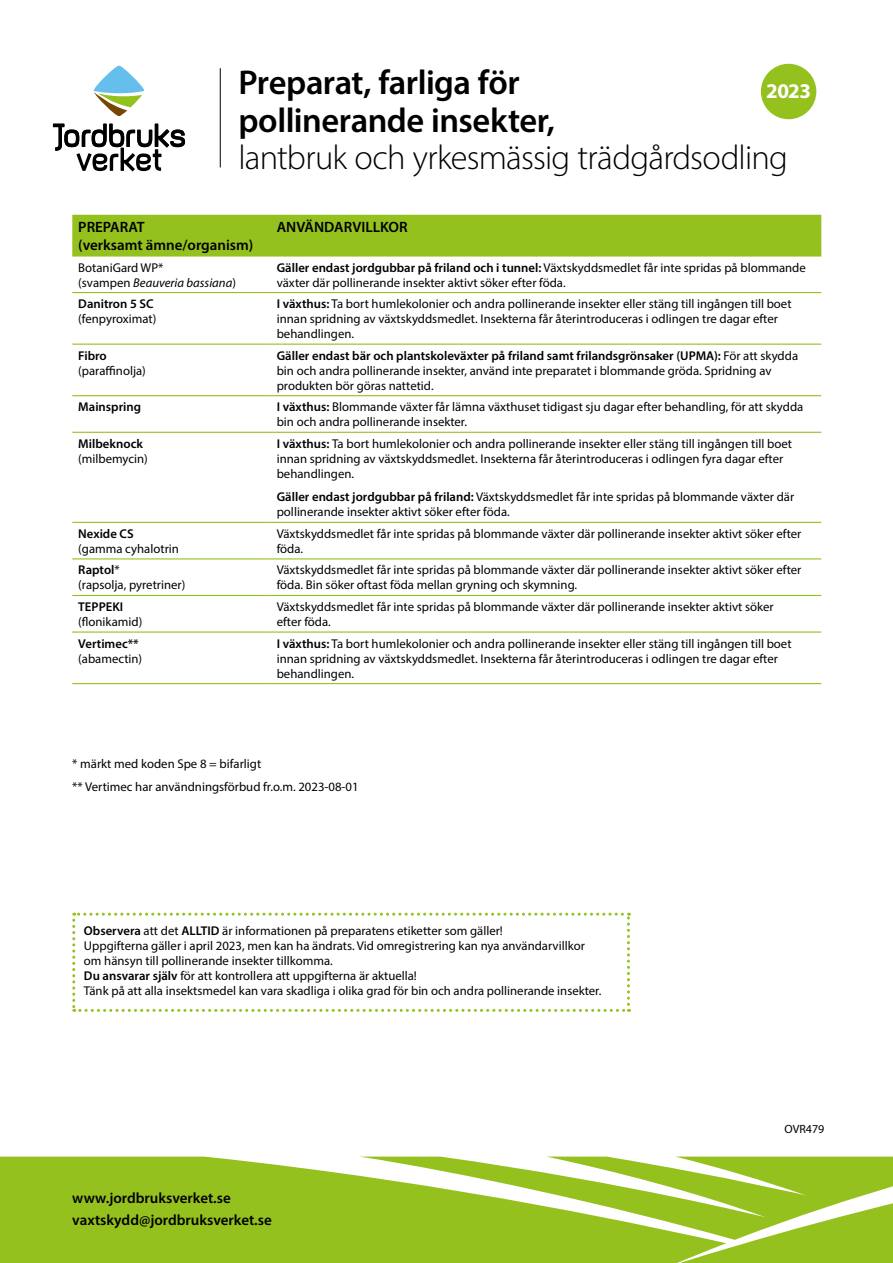
<style>
.page{position:relative;width:893px;height:1263px;background:#fff}
.page>*{position:absolute;margin:0;border:0;box-sizing:border-box;transform-origin:0 0}
.t1{font:600 34.5px/37.5px "Myriad Pro";letter-spacing:-.015em;color:#000}
.t2{font:300 34.5px "Myriad Pro";letter-spacing:-.025em;color:#000}
.t3{font:700 21px "Myriad Pro";color:#fff}
.t4{font:600 15px/18px "Myriad Pro";color:#000}
.t5{font:12.75px/15px "Myriad Pro";color:#000}
.t6{font:600 12.75px "Myriad Pro";color:#000}
.t7{font:12px "Myriad Pro";color:#000}
.s1{font-style:italic}
.s2{font-weight:600}
</style>
<div class="page">
<div style="left:72px;top:215px;width:749px;height:40px;background:#95c11f"></div>
<hr style="left:72px;top:255px;width:199px;height:2px;background:#95c11f">
<hr style="left:271px;top:255px;width:550px;height:2px;background:#95c11f">
<hr style="left:72px;top:292px;width:199px;height:1px;background:#95c11f">
<hr style="left:271px;top:292px;width:550px;height:1px;background:#95c11f">
<hr style="left:72px;top:344px;width:199px;height:1px;background:#95c11f">
<hr style="left:271px;top:344px;width:550px;height:1px;background:#95c11f">
<hr style="left:72px;top:395px;width:199px;height:1px;background:#95c11f">
<hr style="left:271px;top:395px;width:550px;height:1px;background:#95c11f">
<hr style="left:72px;top:432px;width:199px;height:1px;background:#95c11f">
<hr style="left:271px;top:432px;width:550px;height:1px;background:#95c11f">
<hr style="left:72px;top:522px;width:199px;height:1px;background:#95c11f">
<hr style="left:271px;top:522px;width:550px;height:1px;background:#95c11f">
<hr style="left:72px;top:558px;width:199px;height:1px;background:#95c11f">
<hr style="left:271px;top:558px;width:550px;height:1px;background:#95c11f">
<hr style="left:72px;top:595px;width:199px;height:1px;background:#95c11f">
<hr style="left:271px;top:595px;width:550px;height:1px;background:#95c11f">
<hr style="left:72px;top:631px;width:199px;height:2px;background:#95c11f">
<hr style="left:271px;top:631px;width:550px;height:2px;background:#95c11f">
<hr style="left:72px;top:683px;width:199px;height:1px;background:#95c11f">
<hr style="left:271px;top:683px;width:550px;height:1px;background:#95c11f">
<div style="left:761px;top:64px;width:55px;height:55px;background:#95c11f;border-radius:50%"></div>
<svg style="left:53px;top:124px;width:132px;height:47px"></svg>
<svg style="left:94px;top:66px;width:50px;height:50px"></svg>
<hr style="left:220px;top:68px;width:1px;height:99px;background:#000">
<svg style="left:0;top:1156px;width:893px;height:107px;background:#a3c93d"></svg>
<svg style="left:72px;top:913px;width:558px;height:99px"></svg>
<h1 class="t1" style="left:238px;top:63px;width:318px">Preparat, farliga för pollinerande insekter,</h1>
<h1 class="t2" style="left:238px;top:137px;width:551px">lantbruk och yrkesmässig trädgårdsodling</h1>
<h2 class="t3" style="left:766px;top:77px;width:47px">2023</h2>
<p class="t4" style="left:78px;top:218px;width:177px">PREPARAT<br>(verksamt ämne/organism)</p>
<p class="t4" style="left:277px;top:218px;width:132px">ANVÄNDARVILLKOR</p>
<p class="t5" style="left:78px;top:260px;width:159px">BotaniGard WP*<br>(svampen <span class="s1">Beauveria bassiana</span>)</p>
<p class="t5" style="left:277px;top:260px;width:531px"><span class="s2">Gäller endast jordgubbar på friland och i tunnel:</span> Växtskyddsmedlet får inte spridas på blommande växter där pollinerande insekter aktivt söker efter föda.</p>
<p class="t6" style="left:78px;top:296px;width:77px">Danitron 5 SC</p>
<p class="t5" style="left:78px;top:311px;width:80px">(fenpyroximat)</p>
<p class="t5" style="left:277px;top:296px;width:516px"><span class="s2">I växthus:</span> Ta bort humlekolonier och andra pollinerande insekter eller stäng till ingången till boet innan spridning av växtskyddsmedlet. Insekterna får återintroduceras i odlingen tre dagar efter behandlingen.</p>
<p class="t6" style="left:78px;top:347px;width:30px">Fibro</p>
<p class="t5" style="left:78px;top:363px;width:69px">(paraffinolja)</p>
<p class="t5" style="left:277px;top:348px;width:523px"><span class="s2">Gäller endast bär och plantskoleväxter på friland samt frilandsgrönsaker (UPMA):</span> För att skydda bin och andra pollinerande insekter, använd inte preparatet i blommande gröda. Spridning av produkten bör göras nattetid.</p>
<p class="t6" style="left:78px;top:399px;width:64px">Mainspring</p>
<p class="t5" style="left:277px;top:399px;width:528px"><span class="s2">I växthus:</span> Blommande växter får lämna växthuset tidigast sju dagar efter behandling, för att skydda bin och andra pollinerande insekter.</p>
<p class="t6" style="left:78px;top:435px;width:66px">Milbeknock</p>
<p class="t5" style="left:78px;top:451px;width:71px">(milbemycin)</p>
<p class="t5" style="left:277px;top:436px;width:517px"><span class="s2">I växthus:</span> Ta bort humlekolonier och andra pollinerande insekter eller stäng till ingången till boet innan spridning av växtskyddsmedlet. Insekterna får återintroduceras i odlingen fyra dagar efter behandlingen.</p>
<p class="t5" style="left:277px;top:489px;width:519px"><span class="s2">Gäller endast jordgubbar på friland:</span> Växtskyddsmedlet får inte spridas på blommande växter där pollinerande insekter aktivt söker efter föda.</p>
<p class="t6" style="left:78px;top:525px;width:57px">Nexide CS</p>
<p class="t5" style="left:78px;top:541px;width:102px">(gamma cyhalotrin</p>
<p class="t5" style="left:277px;top:526px;width:526px">Växtskyddsmedlet får inte spridas på blommande växter där pollinerande insekter aktivt söker efter föda.</p>
<p class="t5" style="left:78px;top:562px;width:109px"><span class="s2">Raptol</span>*<br>(rapsolja, pyretriner)</p>
<p class="t5" style="left:277px;top:562px;width:526px">Växtskyddsmedlet får inte spridas på blommande växter där pollinerande insekter aktivt söker efter föda. Bin söker oftast föda mellan gryning och skymning.</p>
<p class="t6" style="left:78px;top:598px;width:46px">TEPPEKI</p>
<p class="t5" style="left:78px;top:614px;width:66px">(flonikamid)</p>
<p class="t5" style="left:277px;top:599px;width:498px">Växtskyddsmedlet får inte spridas på blommande växter där pollinerande insekter aktivt söker efter föda.</p>
<p class="t6" style="left:78px;top:635px;width:62px">Vertimec**</p>
<p class="t5" style="left:78px;top:650px;width:65px">(abamectin)</p>
<p class="t5" style="left:277px;top:635px;width:516px"><span class="s2">I växthus:</span> Ta bort humlekolonier och andra pollinerande insekter eller stäng till ingången till boet innan spridning av växtskyddsmedlet. Insekterna får återintroduceras i odlingen tre dagar efter behandlingen.</p>
<p class="t5" style="left:72px;top:751px;width:288px;line-height:23.5px">* märkt med koden Spe 8 = bifarligt<br>** Vertimec har användningsförbud fr.o.m. 2023-08-01</p>
<p class="t5" style="left:84px;top:923px;width:519px"><span class="s2">Observera</span> att det <span class="s2">ALLTID</span> är informationen på preparatens etiketter som gäller!<br>Uppgifterna gäller i april 2023, men kan ha ändrats. Vid omregistrering kan nya användarvillkor om hänsyn till pollinerande insekter tillkomma.<br><span class="s2">Du ansvarar själv</span> för att kontrollera att uppgifterna är aktuella!<br>Tänk på att alla insektsmedel kan vara skadliga i olika grad för bin och andra pollinerande insekter.</p>
<p class="t4" style="left:72px;top:1186px;width:201px;line-height:22.2px">www.jordbruksverket.se vaxtskydd@jordbruksverket.se</p>
<p class="t7" style="left:784px;top:1121px;width:41px">OVR479</p>
</div>
